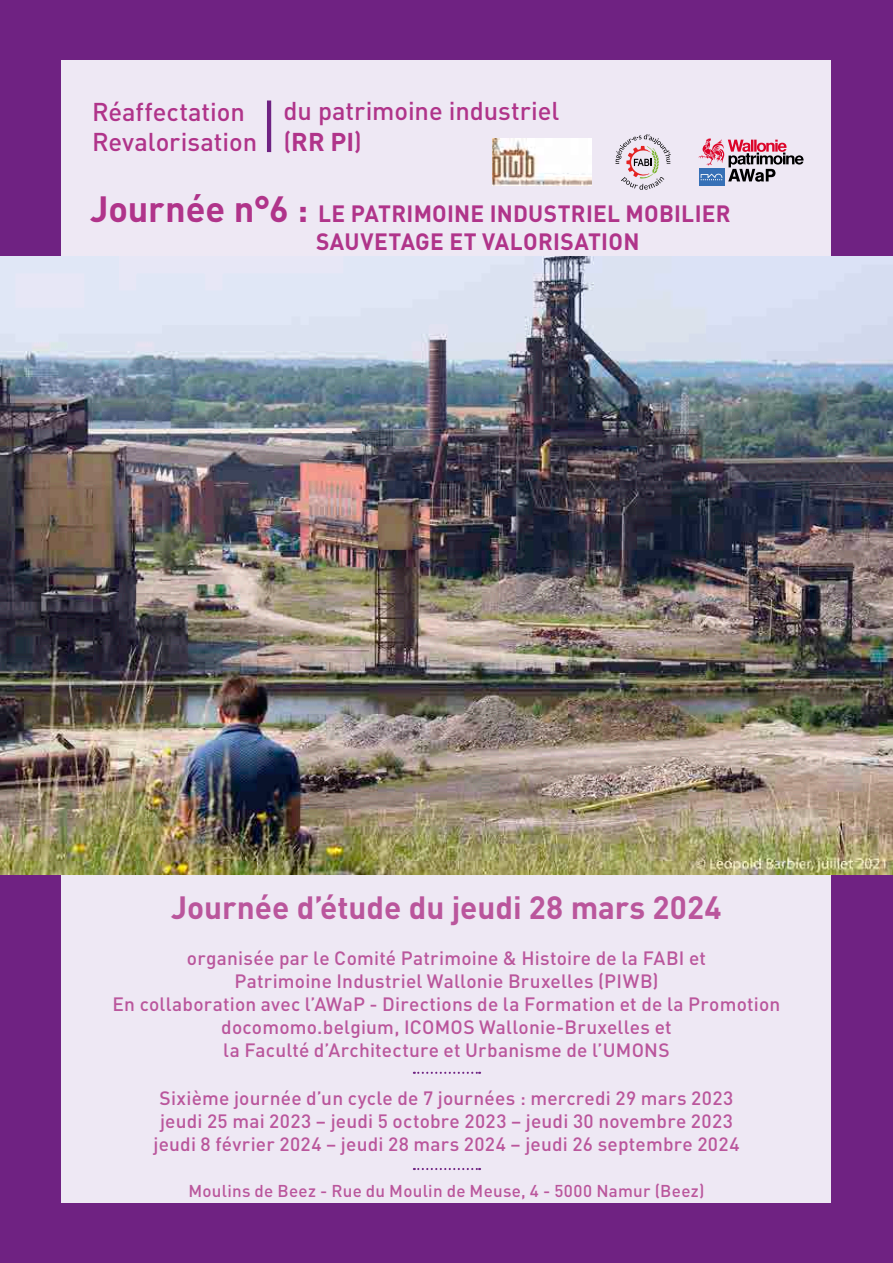
<style>
.page{position:relative;width:893px;height:1263px;background:#6f2282}
.page>*{position:absolute;margin:0;border:0;box-sizing:border-box;transform-origin:0 0}
.t1{font:700 31.8px "DINOT";color:#ba569c}
.t2{font:500 25.5px/30.6px "DINOT";letter-spacing:-.005em;color:#b0348a}
.t3{font:700 23.4px/28px "DINOT";letter-spacing:.015em;color:#b0348a}
.t4{font:500 19.05px/23px "DINOT";letter-spacing:.01em;color:#ba569c;text-align:center}
.t5{font:500 16.95px "DINOT";letter-spacing:.015em;color:#ba569c}
.s1{font-weight:700}
.s2{font-size:36px}
</style>
<div class="page">
<div style="left:62px;top:60px;width:769px;height:1143px;background:#eee8f4"></div>
<svg style="left:615px;top:134px;width:56px;height:56px"></svg>
<img style="left:0;top:256px;width:893px;height:619px">
<svg style="left:414px;top:1072px;width:66px;height:2px"></svg>
<svg style="left:414px;top:1168px;width:66px;height:2px"></svg>
<hr style="left:267px;top:101px;width:4px;height:51px;background:#6f2282">
<img style="left:492px;top:138px;width:99px;height:48px">
<div style="left:699px;top:169px;width:25px;height:17px;background:#3670b6"></div>
<svg style="left:699px;top:138px;width:105px;height:44px"></svg>
<h2 class="t2" style="left:92px;top:96px;width:166px">Réaffectation<br>Revalorisation</h2>
<h2 class="t2" style="left:283px;top:95px;width:277px">du patrimoine industriel (<span class="s1">RR PI</span>)</h2>
<p class="t3" style="left:316px;top:199px;width:416px;text-indent:-226px"><span class="s2">Journée n°6 :</span> LE PATRIMOINE INDUSTRIEL MOBILIER<br>SAUVETAGE ET VALORISATION</p>
<h1 class="t1" style="left:171px;top:887px;width:552px">Journée d’étude du jeudi 28 mars 2024</h1>
<p class="t4" style="left:113px;top:946px;width:669px">organisée par le Comité Patrimoine &amp; Histoire de la FABI et<br>Patrimoine Industriel Wallonie Bruxelles (PIWB)<br>En collaboration avec l’AWaP - Directions de la Formation et de la Promotion docomomo.belgium, ICOMOS Wallonie-Bruxelles et<br>la Faculté d’Architecture et Urbanisme de l’UMONS</p>
<p class="t4" style="left:153px;top:1086px;width:587px">Sixième journée d’un cycle de 7 journées : mercredi 29 mars 2023 jeudi 25 mai 2023 – jeudi 5 octobre 2023 – jeudi 30 novembre 2023 jeudi 8 février 2024 – jeudi 28 mars 2024 – jeudi 26 septembre 2024</p>
<p class="t5" style="left:188px;top:1179px;width:518px">Moulins de Beez - Rue du Moulin de Meuse, 4 - 5000 Namur (Beez)</p>
</div>
